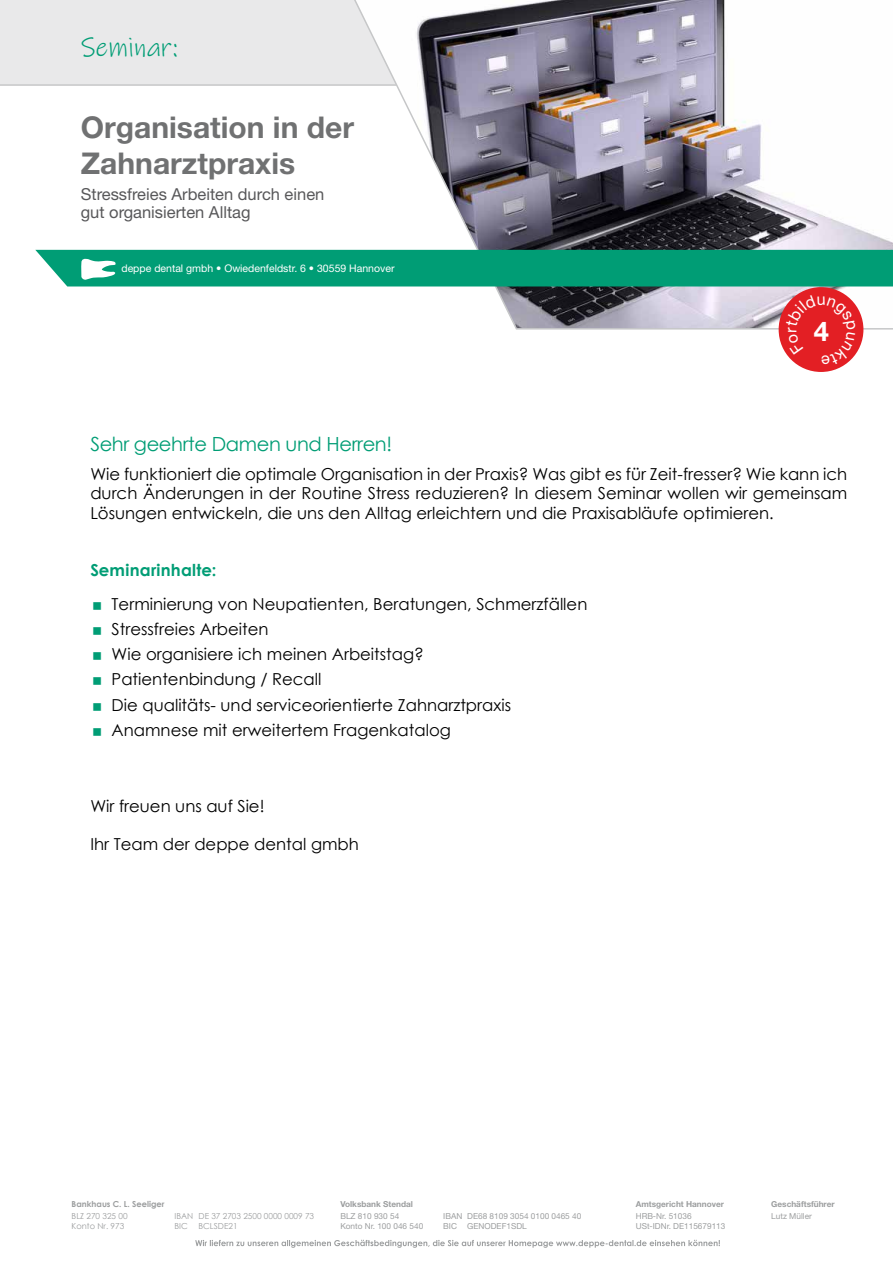
<style>
.page{position:relative;width:893px;height:1263px;background:#fff}
.page>*{position:absolute;margin:0;border:0;box-sizing:border-box;transform-origin:0 0}
.t1{font:700 30px/36px "Helvetica Neue";color:#707172}
.t2{font:700 27.15px "Helvetica Neue";color:#fff}
.t3{font:27px "Ink Free";color:#009d75}
.t4{font:19.5px "Century Gothic";letter-spacing:-.02em;color:#009d75}
.t5{font:16.5px/25.2px "Century Gothic";color:#000;text-align:justify}
.t6{font:16.5px/18px "Helvetica Neue";color:#58585a}
.t7{font:700 16.5px "Century Gothic";letter-spacing:.015em;color:#009d75}
.t8{font:10.5px "Helvetica Neue";color:#fff}
.t9{font:8.25px/9.9px "Helvetica Neue";color:#9c9e9f}
.t10{font:8.25px/9.9px "Century Gothic";color:#9c9e9f}
.t11{font:700 8.25px "Helvetica Neue";color:#9c9e9f}
.t12{font:700 8.25px "Century Gothic";color:#9c9e9f}
</style>
<div class="page">
<div style="left:0;top:0;width:893px;height:85px;background:#e9e9ea"></div>
<hr style="left:0;top:84px;width:893px;height:2px;background:#c6c7c8">
<svg style="left:344px;top:0;width:549px;height:330px"></svg>
<svg style="left:195px;top:1240px;width:525px;height:8px"></svg>
<div style="left:779px;top:287px;width:84px;height:85px;background:#e31f24;border-radius:50%"></div>
<div style="left:35px;top:250px;width:858px;height:36px;background:#009d75"></div>
<svg style="left:786px;top:295px;width:70px;height:69px"></svg>
<h3 class="t3" style="left:81px;top:32px;width:99px">Seminar:</h3>
<h1 class="t1" style="left:81px;top:109px;width:275px">Organisation in der<br>Zahnarztpraxis</h1>
<p class="t6" style="left:81px;top:185px;width:245px">Stressfreies Arbeiten durch einen gut organisierten Alltag</p>
<p class="t8" style="left:121px;top:262px;width:275px">deppe dental gmbh • Owiedenfeldstr. 6 • 30559 Hannover</p>
<h2 class="t2" style="left:814px;top:315px;width:17px">4</h2>
<p class="t4" style="left:90px;top:431px;width:303px">Sehr geehrte Damen und Herren!</p>
<p class="t5" style="left:90px;top:464px;width:758px;line-height:19.8px">Wie funktioniert die optimale Organisation in der Praxis? Was gibt es für Zeit-fresser? Wie kann ich durch Änderungen in der Routine Stress reduzieren? In diesem Seminar wollen wir gemeinsam Lösungen entwickeln, die uns den Alltag erleichtern und die Praxisabläufe optimieren.</p>
<p class="t7" style="left:90px;top:557px;width:128px">Seminarinhalte:</p>
<p class="t5" style="left:112px;top:591px;width:477px;text-align:left">Terminierung von Neupatienten, Beratungen, Schmerzfällen Stressfreies Arbeiten<br>Wie organisiere ich meinen Arbeitstag?<br>Patientenbindung / Recall<br>Die qualitäts- und serviceorientierte Zahnarztpraxis Anamnese mit erweitertem Fragenkatalog</p>
<p class="t5" style="left:90px;top:793px;width:176px">Wir freuen uns auf Sie!</p>
<p class="t5" style="left:90px;top:831px;width:270px">Ihr Team der deppe dental gmbh</p>
<p class="t12" style="left:72px;top:1198px;width:94px">Bankhaus C. L. Seeliger</p>
<p class="t10" style="left:72px;top:1211px;width:57px">BLZ 270 325 00<br>Konto Nr. 973</p>
<p class="t9" style="left:443px;top:1211px;width:140px">IBAN DE68 8109 3054 0100 0465 40<br>BIC GENODEF1SDL</p>
<p class="t11" style="left:340px;top:1199px;width:74px">Volksbank Stendal</p>
<p class="t9" style="left:340px;top:1211px;width:84px">BLZ 810 930 54<br>Konto Nr. 100 046 540</p>
<p class="t10" style="left:175px;top:1211px;width:141px">IBAN DE 37 2703 2500 0000 0009 73<br>BIC</p>
<p class="t10" style="left:199px;top:1221px;width:41px">BCLSDE21</p>
<p class="t11" style="left:636px;top:1199px;width:90px">Amtsgericht Hannover</p>
<p class="t9" style="left:636px;top:1211px;width:91px">HRB-Nr. 51036<br>USt-IDNr. DE115679113</p>
<p class="t11" style="left:771px;top:1199px;width:65px">Geschäftsführer</p>
<p class="t9" style="left:771px;top:1211px;width:42px">Lutz Müller</p>
</div>
